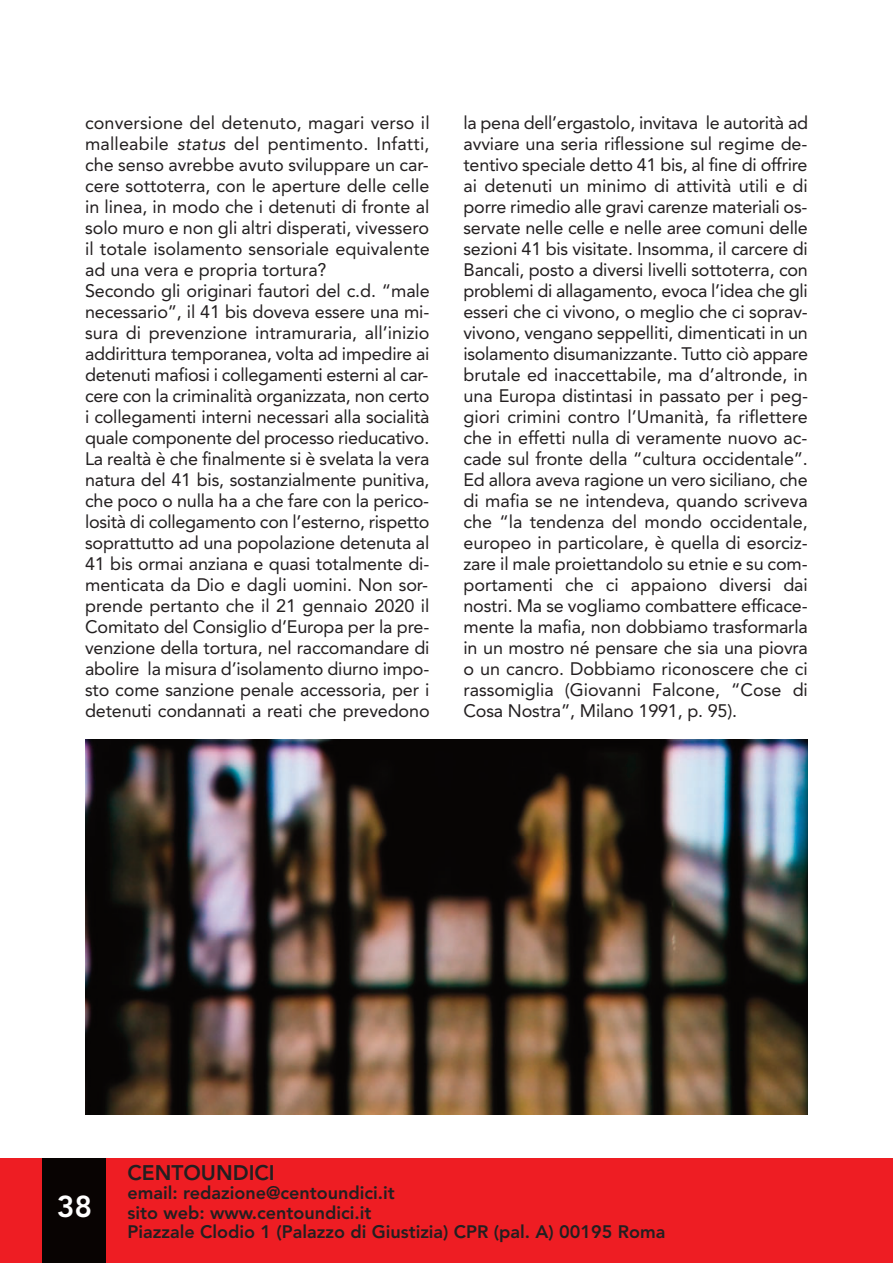
<style>
.page{position:relative;width:893px;height:1263px;background:#fff}
.page>*{position:absolute;margin:0;border:0;box-sizing:border-box;transform-origin:0 0}
.t1{font:800 30px "Avenir";color:#fff}
.t2{font:800 21px "Avenir";color:#231f20}
.t3{font:18px/21px "Avenir";letter-spacing:-.01em;color:#231f20}
.t4{font:800 18px/19.5px "Avenir";color:#231f20}
.s1{font-style:italic}
</style>
<div class="page">
<div style="left:0;top:1158px;width:893px;height:105px;background:#ee1d23"></div>
<div style="left:43px;top:1158px;width:63px;height:105px;background:#080302"></div>
<img style="left:85px;top:740px;width:723px;height:374px">
<p class="t3" style="left:85px;top:114px;width:346px">conversione del detenuto, magari verso il malleabile <span class="s1">status</span> del pentimento. Infatti, che senso avrebbe avuto sviluppare un car&shy;cere sottoterra, con le aperture delle celle in linea, in modo che i detenuti di fronte al solo muro e non gli altri disperati, vivessero il totale isolamento sensoriale equivalente ad una vera e propria tortura?<br>Secondo gli originari fautori del c.d. “male necessario”, il 41 bis doveva essere una mi&shy;sura di prevenzione intramuraria, all’inizio addirittura temporanea, volta ad impedire ai detenuti mafiosi i collegamenti esterni al car&shy;cere con la criminalità organizzata, non certo i collegamenti interni necessari alla socialità quale componente del processo rieducativo.<br>La realtà è che finalmente si è svelata la vera natura del 41 bis, sostanzialmente punitiva, che poco o nulla ha a che fare con la perico&shy;losità di collegamento con l’esterno, rispetto soprattutto ad una popolazione detenuta al 41 bis ormai anziana e quasi totalmente di&shy;menticata da Dio e dagli uomini. Non sor&shy;prende pertanto che il 21 gennaio 2020 il Comitato del Consiglio d’Europa per la pre&shy;venzione della tortura, nel raccomandare di abolire la misura d’isolamento diurno impo&shy;sto come sanzione penale accessoria, per i detenuti condannati a reati che prevedono</p>
<p class="t3" style="left:463px;top:114px;width:346px;text-align:justify">la pena dell’ergastolo, invitava le autorità ad avviare una seria riflessione sul regime de&shy;tentivo speciale detto 41 bis, al fine di offrire ai detenuti un minimo di attività utili e di porre rimedio alle gravi carenze materiali os&shy;servate nelle celle e nelle aree comuni delle sezioni 41 bis visitate. Insomma, il carcere di Bancali, posto a diversi livelli sottoterra, con problemi di allagamento, evoca l’idea che gli esseri che ci vivono, o meglio che ci soprav&shy;vivono, vengano seppelliti, dimenticati in un isolamento disumanizzante. Tutto ciò appare brutale ed inaccettabile, ma d’altronde, in una Europa distintasi in passato per i peg&shy;giori crimini contro l’Umanità, fa riflettere che in effetti nulla di veramente nuovo ac&shy;cade sul fronte della “cultura occidentale”.<br>Ed allora aveva ragione un vero siciliano, che di mafia se ne intendeva, quando scriveva che “la tendenza del mondo occidentale, europeo in particolare, è quella di esorciz&shy;zare il male proiettandolo su etnie e su com&shy;portamenti che ci appaiono diversi dai nostri. Ma se vogliamo combattere efficace&shy;mente la mafia, non dobbiamo trasformarla in un mostro né pensare che sia una piovra o un cancro. Dobbiamo riconoscere che ci rassomiglia (Giovanni Falcone, “Cose di Cosa Nostra”, Milano 1991, p. 95).</p>
<h1 class="t1" style="left:57px;top:1194px;width:37px">38</h1>
<p class="t2" style="left:128px;top:1164px;width:149px">CENTOUNDICI</p>
<p class="t4" style="left:128px;top:1185px;width:539px">email: redazione@centoundici.it<br>sito web: www.centoundici.it<br>Piazzale Clodio 1 (Palazzo di Giustizia) CPR (pal. A) 00195 Roma</p>
</div>
